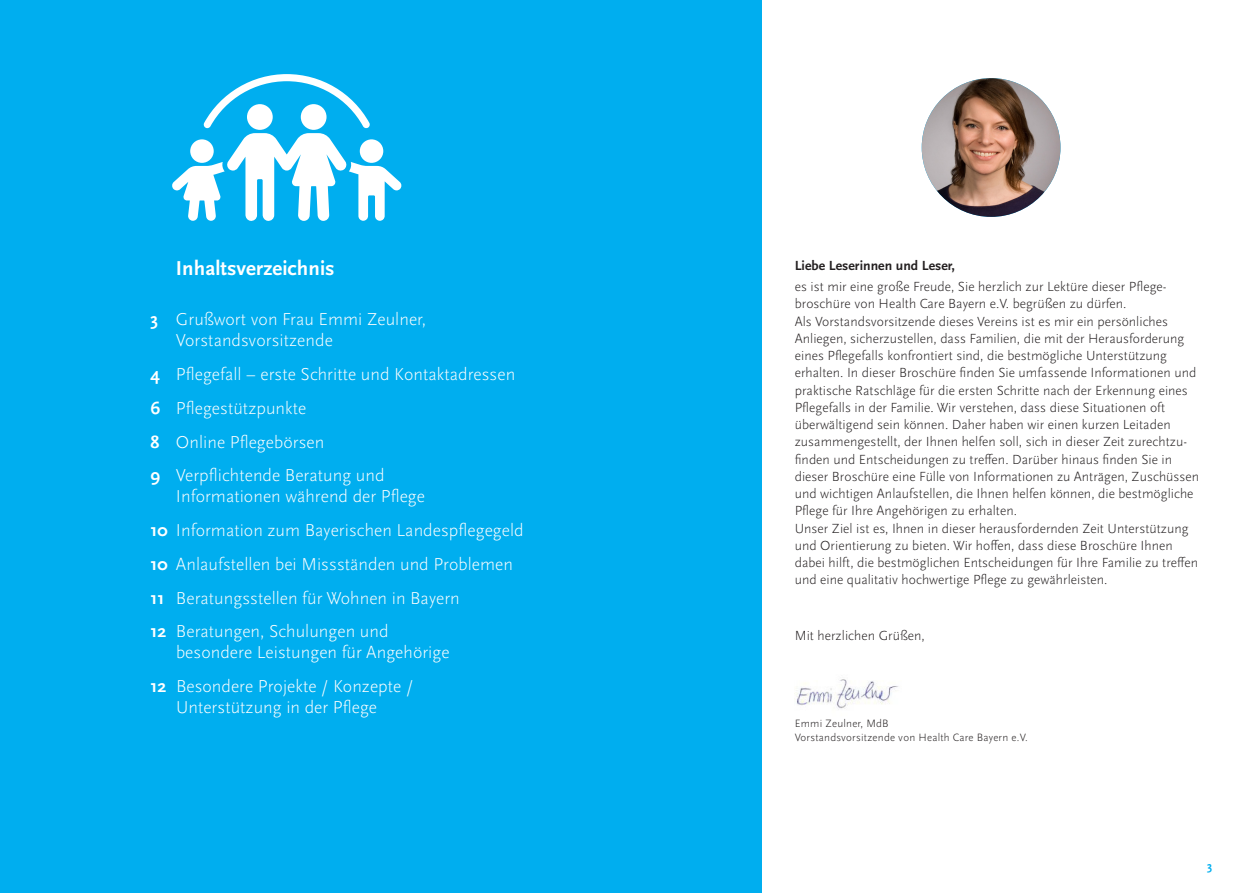
<style>
.page{position:relative;width:1259px;height:893px;background:#fff}
.page>*{position:absolute;margin:0;border:0;box-sizing:border-box;transform-origin:0 0}
.t1{font:700 21px "Scala Sans Pro";letter-spacing:.005em;color:#fff}
.t2{font:300 18px/33.8px "Scala Sans Pro";letter-spacing:.005em;color:#fff}
.t3{font:300 13.8px/17.2px "Scala Sans Pro";letter-spacing:.005em;color:#231f20}
.t4{font:700 13.8px "Scala Sans Pro";letter-spacing:.005em;color:#231f20}
.t5{font:700 12px "Scala Sans Pro";color:#00aeef}
.t6{font:300 11.1px/13.5px "Scala Sans Pro";letter-spacing:.02em;color:#231f20}
.s1{font-weight:700}
</style>
<div class="page">
<div style="left:0;top:0;width:762px;height:893px;background:#00aeef"></div>
<img style="left:921px;top:78px;width:139px;height:139px;border-radius:69px">
<svg style="left:172px;top:74px;width:230px;height:147px"></svg>
<img style="left:794px;top:679px;width:104px;height:30px">
<h1 class="t1" style="left:176px;top:256px;width:160px">Inhaltsverzeichnis</h1>
<h2 class="t2" style="left:176px;top:309px;width:251px;line-height:21px;text-indent:-26px"><span class="s1">3</span> Grußwort von Frau Emmi Zeulner,<br>Vorstandsvorsitzende</h2>
<h2 class="t2" style="left:150px;top:357px;width:366px"><span class="s1">4</span> Pflegefall – erste Schritte und Kontaktadressen<br><span class="s1">6</span> Pflegestützpunkte<br><span class="s1">8</span> Online Pflegebörsen<br><span class="s1">9</span> Verpflichtende Beratung und</h2>
<h2 class="t2" style="left:150px;top:480px;width:375px;text-indent:26px">Informationen während der Pflege<br><span class="s1">10</span> Information zum Bayerischen Landespflegegeld <span class="s1">10</span> Anlaufstellen bei Missständen und Problemen <span class="s1">11</span> Beratungsstellen für Wohnen in Bayern<br><span class="s1">12</span> Beratungen, Schulungen und</h2>
<h2 class="t2" style="left:150px;top:636px;width:301px;text-indent:26px">besondere Leistungen für Angehörige<br><span class="s1">12</span> Besondere Projekte / Konzepte /</h2>
<h2 class="t2" style="left:176px;top:690px;width:203px">Unterstützung in der Pflege</h2>
<p class="t4" style="left:794px;top:257px;width:162px">Liebe Leserinnen und Leser,</p>
<p class="t3" style="left:794px;top:278px;width:406px">es ist mir eine große Freude, Sie herzlich zur Lektüre dieser Pflege&shy;broschüre von Health Care Bayern e.V. begrüßen zu dürfen.<br>Als Vorstandsvorsitzende dieses Vereins ist es mir ein persönliches Anliegen, sicherzustellen, dass Familien, die mit der Herausforderung eines Pflegefalls konfrontiert sind, die bestmögliche Unterstützung erhalten. In dieser Broschüre finden Sie umfassende Informationen und praktische Ratschläge für die ersten Schritte nach der Erkennung eines Pflegefalls in der Familie. Wir verstehen, dass diese Situationen oft überwältigend sein können. Daher haben wir einen kurzen Leitaden zusammengestellt, der Ihnen helfen soll, sich in dieser Zeit zurechtzu&shy;finden und Entscheidungen zu treffen. Darüber hinaus finden Sie in dieser Broschüre eine Fülle von Informationen zu Anträgen, Zuschüssen und wichtigen Anlaufstellen, die Ihnen helfen können, die bestmögliche Pflege für Ihre Angehörigen zu erhalten.<br>Unser Ziel ist es, Ihnen in dieser herausfordernden Zeit Unterstützung und Orientierung zu bieten. Wir hoffen, dass diese Broschüre Ihnen dabei hilft, die bestmöglichen Entscheidungen für Ihre Familie zu treffen und eine qualitativ hochwertige Pflege zu gewährleisten.</p>
<p class="t3" style="left:794px;top:627px;width:132px">Mit herzlichen Grüßen,</p>
<p class="t6" style="left:794px;top:717px;width:234px">Emmi Zeulner, MdB<br>Vorstandsvorsitzende von Health Care Bayern e.V.</p>
<p class="t5" style="left:1207px;top:859px;width:7px">3</p>
</div>
